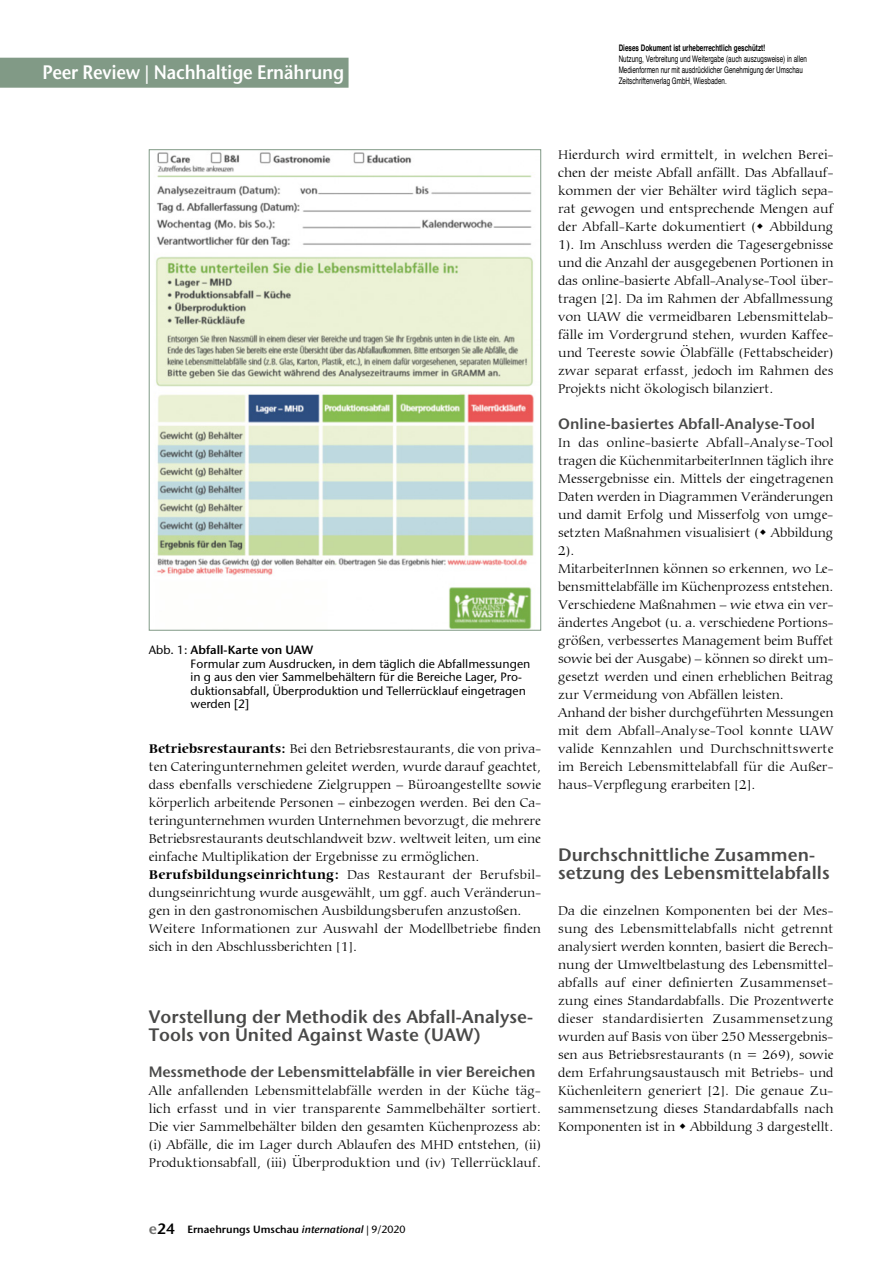
<style>
.page{position:relative;width:893px;height:1263px;background:#fff}
.page>*{position:absolute;margin:0;border:0;box-sizing:border-box;transform-origin:0 0}
.t1{font:600 19.5px "Stone Sans ITC Pro";letter-spacing:-.01em;color:#fff;scale:.9 1}
.t2{font:600 18px/18px "Stone Sans ITC Pro";color:#494948}
.t3{font:600 15px "Stone Sans ITC Pro";letter-spacing:-.01em;color:#494948}
.t4{font:300 13.5px/18px "Carmina BT";color:#000;text-align:justify}
.t5{font:500 12px/13.5px "Stone Sans ITC Std";color:#000}
.t6{font:600 12px "Stone Sans ITC Pro";color:#000}
.t7{font:600 10.5px "Stone Sans ITC Pro";color:#000}
.t8{font:9px/10.8px "Helvetica";color:#000;scale:.7 1}
.t9{font:700 9px "Helvetica";color:#000;scale:.7 1}
.s1{font-family:"Stone Sans ITC Std";font-weight:500}
.s2{font-weight:700}
.s3{font-size:15px;color:#6f6f6e}
.s4{font-size:15px}
.s5{font-style:italic}
</style>
<div class="page">
<div style="left:0;top:58px;width:349px;height:30px;background:#819a86"></div>
<img style="left:156px;top:152px;width:378px;height:477px">
<h1 class="t1" style="left:43px;top:60px;width:337px">Peer Review | Nachhaltige Ernährung</h1>
<p class="t9" style="left:619px;top:41px;width:211px">Dieses Dokument ist urheberrechtlich geschützt!</p>
<p class="t8" style="left:619px;top:54px;width:271px">Nutzung, Verbreitung und Weitergabe (auch auszugsweise) in allen<br>Medienformen nur mit ausdrücklicher Genehmigung der Umschau<br>Zeitschriftenverlag GmbH, Wiesbaden.</p>
<p class="t6" style="left:149px;top:642px;width:166px"><span class="s1">Abb. 1:</span> Abfall-Karte von UAW</p>
<p class="t5" style="left:191px;top:657px;width:341px">Formular zum Ausdrucken, in dem täglich die Abfallmessungen in g aus den vier Sammelbehältern für die Bereiche Lager, Pro&shy;duktionsabfall, Überproduktion und Tellerrücklauf eingetragen werden [2]</p>
<p class="t4" style="left:149px;top:740px;width:394px;text-align:left"><span class="s2">Betriebsrestaurants:</span> Bei den Betriebsrestaurants, die von priva&shy;ten Cateringunternehmen geleitet werden, wurde darauf geachtet, dass ebenfalls verschiedene Zielgruppen – Büroangestellte sowie körperlich arbeitende Personen – einbezogen werden. Bei den Ca&shy;teringunternehmen wurden Unternehmen bevorzugt, die mehrere Betriebsrestaurants deutschlandweit bzw. weltweit leiten, um eine einfache Multiplikation der Ergebnisse zu ermöglichen.<br><span class="s2">Berufsbildungseinrichtung:</span> Das Restaurant der Berufsbil&shy;dungseinrichtung wurde ausgewählt, um ggf. auch Veränderun&shy;gen in den gastronomischen Ausbildungsberufen anzustoßen.<br>Weitere Informationen zur Auswahl der Modellbetriebe finden sich in den Abschlussberichten [1].</p>
<h2 class="t2" style="left:149px;top:1008px;width:386px">Vorstellung der Methodik des Abfall-Analyse-<br>Tools von United Against Waste (UAW)</h2>
<p class="t3" style="left:149px;top:1063px;width:388px">Messmethode der Lebensmittelabfälle in vier Bereichen</p>
<p class="t4" style="left:149px;top:1082px;width:394px">Alle anfallenden Lebensmittelabfälle werden in der Küche täg&shy;lich erfasst und in vier transparente Sammelbehälter sortiert.<br>Die vier Sammelbehälter bilden den gesamten Küchenprozess ab: (i) Abfälle, die im Lager durch Ablaufen des MHD entstehen, (ii)<br>Produktionsabfall, (iii) Überproduktion und (iv) Tellerrücklauf.</p>
<p class="t4" style="left:558px;top:146px;width:277px">Hierdurch wird ermittelt, in welchen Berei&shy;chen der meiste Abfall anfällt. Das Abfallauf&shy;kommen der vier Behälter wird täglich sepa&shy;rat gewogen und entsprechende Mengen auf der Abfall-Karte dokumentiert ( Abbildung 1). Im Anschluss werden die Tagesergebnisse und die Anzahl der ausgegebenen Portionen in das online-basierte Abfall-Analyse-Tool über&shy;tragen [2]. Da im Rahmen der Abfallmessung von UAW die vermeidbaren Lebensmittelab&shy;fälle im Vordergrund stehen, wurden Kaffee&shy;und Teereste sowie Ölabfälle (Fettabscheider) zwar separat erfasst, jedoch im Rahmen des Projekts nicht ökologisch bilanziert.</p>
<p class="t3" style="left:558px;top:415px;width:259px">Online-basiertes Abfall-Analyse-Tool</p>
<p class="t4" style="left:558px;top:434px;width:277px;text-align:left">In das online-basierte Abfall-Analyse-Tool tragen die KüchenmitarbeiterInnen täglich ihre Messergebnisse ein. Mittels der eingetragenen Daten werden in Diagrammen Veränderungen und damit Erfolg und Misserfolg von umge&shy;setzten Maßnahmen visualisiert ( Abbildung 2).<br>MitarbeiterInnen können so erkennen, wo Le&shy;bensmittelabfälle im Küchenprozess entstehen.<br>Verschiedene Maßnahmen – wie etwa ein ver&shy;ändertes Angebot (u. a. verschiedene Portions&shy;größen, verbessertes Management beim Buffet sowie bei der Ausgabe) – können so direkt um&shy;gesetzt werden und einen erheblichen Beitrag zur Vermeidung von Abfällen leisten.<br>Anhand der bisher durchgeführten Messungen mit dem Abfall-Analyse-Tool konnte UAW valide Kennzahlen und Durchschnittswerte im Bereich Lebensmittelabfall für die Außer&shy;haus-Verpflegung erarbeiten [2].</p>
<h2 class="t2" style="left:558px;top:846px;width:273px">Durchschnittliche Zusammen&shy;setzung des Lebensmittelabfalls</h2>
<p class="t4" style="left:558px;top:902px;width:277px">Da die einzelnen Komponenten bei der Mes&shy;sung des Lebensmittelabfalls nicht getrennt analysiert werden konnten, basiert die Berech&shy;nung der Umweltbelastung des Lebensmittel&shy;abfalls auf einer definierten Zusammenset&shy;zung eines Standardabfalls. Die Prozentwerte dieser standardisierten Zusammensetzung wurden auf Basis von über 250 Messergebnis&shy;sen aus Betriebsrestaurants (n = 269), sowie dem Erfahrungsaustausch mit Betriebs- und Küchenleitern generiert [2]. Die genaue Zu&shy;sammensetzung dieses Standardabfalls nach Komponenten ist in Abbildung 3 dargestellt.</p>
<p class="t7" style="left:149px;top:1222px;width:258px"><span class="s3">e</span><span class="s4">24</span> Ernaehrungs Umschau <span class="s5">international</span> <span class="s1">| 9/2020</span></p>
</div>
